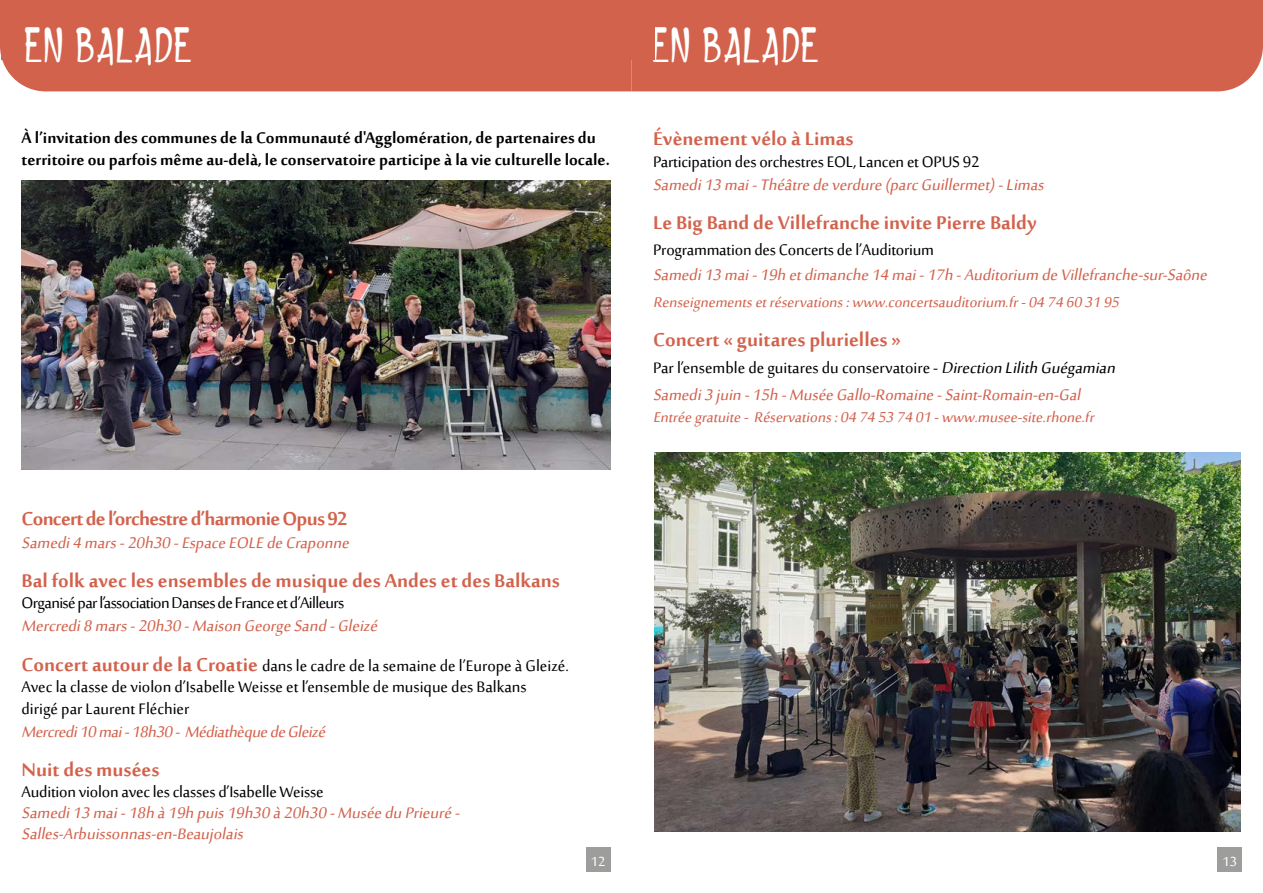
<style>
.page{position:relative;width:1263px;height:893px;background:#fff}
.page>*{position:absolute;margin:0;border:0;box-sizing:border-box;transform-origin:0 0}
.t1{font:49.5px "Alice Personal Use Only";letter-spacing:.03em;color:#fff}
.t2{font:700 25.5px "Sakkal Majalla";color:#d2624c}
.t3{font:700 25.5px "Sakkal Majalla";letter-spacing:-.03em;color:#d2624c}
.t4{font:italic 21px/26.7px "Sakkal Majalla";color:#d2624c}
.t5{font:21px/22.5px "Sakkal Majalla";letter-spacing:-.01em;color:#000}
.t6{font:700 21px/22.5px "Sakkal Majalla";color:#000}
.t7{font:21px "Sakkal Majalla";letter-spacing:-.03em;color:#000}
.t8{font:italic 19.5px "Sakkal Majalla";color:#d2624c}
.t9{font:18px "Sakkal Majalla";color:#fff}
.s1{font-weight:700;font-style:normal;font-size:25.5px}
.s2{font-style:normal;color:#000}
.s3{color:#000}
</style>
<div class="page">
<div style="left:586px;top:848px;width:24px;height:24px;background:#9d9d9c"></div>
<div style="left:1217px;top:848px;width:25px;height:24px;background:#9d9d9c"></div>
<img style="left:655px;top:452px;width:585px;height:380px">
<div style="left:631px;top:0;width:632px;height:91px;background:#d2624c"></div>
<div style="left:1px;top:0;width:653px;height:59px;background:#d2624c"></div>
<svg style="left:0;top:0;width:631px;height:91px"></svg>
<img style="left:22px;top:181px;width:588px;height:288px">
<h1 class="t1" style="left:26px;top:23px;width:168px">EN BALADE</h1>
<h1 class="t1" style="left:653px;top:23px;width:168px">EN BALADE</h1>
<p class="t6" style="left:22px;top:128px;width:590px">À l’invitation des communes de la Communauté d'Agglomération, de partenaires du territoire ou parfois même au-delà, le conservatoire participe à la vie culturelle locale.</p>
<p class="t3" style="left:22px;top:505px;width:327px">Concert de l’orchestre d’harmonie Opus 92</p>
<p class="t4" style="left:22px;top:531px;width:333px">Samedi4 mars-20h30 -EspaceEOLEdeCraponne</p>
<p class="t2" style="left:22px;top:567px;width:540px">Bal folk avec les ensembles de musique des Andes et des Balkans</p>
<p class="t7" style="left:22px;top:592px;width:324px">Organisé par l’association Danses de France et d’Ailleurs</p>
<p class="t4" style="left:22px;top:607px;width:549px;line-height:39.5px">Mercredi8 mars-20h30 -Maison GeorgeSand -Gleizé<br><span class="s1">Concert autour de la Croatie</span> <span class="s2">dans le cadre de la semaine de l’Europe à Gleizé.</span></p>
<p class="t5" style="left:22px;top:676px;width:507px">Avec la classe de violon d’Isabelle Weisse et l’ensemble de musique des Balkans dirigé par Laurent Fléchier</p>
<p class="t4" style="left:22px;top:719px;width:310px">Mercredi10mai-18h30-MédiathèquedeGleizé</p>
<p class="t2" style="left:22px;top:755px;width:139px">Nuit des musées</p>
<p class="t5" style="left:22px;top:782px;width:303px">Audition violon avec les classes d’Isabelle Weisse</p>
<p class="t4" style="left:22px;top:803px;width:444px;line-height:21px">Samedi13 mai-18h à19h puis19h30 à20h30 -Muséedu Prieuré-<br>Salles-Arbuissonnas-en-Beaujolais</p>
<p class="t2" style="left:653px;top:124px;width:202px">Évènement vélo à Limas</p>
<p class="t5" style="left:653px;top:152px;width:328px">Participation des orchestres EOL, Lancen et OPUS 92</p>
<p class="t4" style="left:653px;top:173px;width:397px">Samedi13 mai-Théâtredeverdure(parcGuillermet)-Limas</p>
<p class="t2" style="left:653px;top:209px;width:385px">Le Big Band de Villefranche invite Pierre Baldy</p>
<p class="t5" style="left:653px;top:239px;width:283px">Programmation des Concerts de l’Auditorium</p>
<p class="t4" style="left:653px;top:263px;width:560px">Samedi13 mai-19h etdimanche14 mai-17h -Auditorium deVillefranche-sur-Saône</p>
<p class="t8" style="left:653px;top:291px;width:472px">Renseignementsetréservations:www.concertsauditorium.fr-04 74 60 31 95</p>
<p class="t2" style="left:653px;top:326px;width:249px">Concert « guitares plurielles »</p>
<p class="t4" style="left:653px;top:356px;width:468px"><span class="s2">Par l’ensemble de guitares du conservatoire -</span> <span class="s3">Direction Lilith Guégamian<br></span>Samedi3 juin -15h -MuséeGallo-Romaine-Saint-Romain-en-Gal</p>
<p class="t8" style="left:653px;top:407px;width:447px">Entréegratuite- Réservations:04 74 53 74 01 -www.musee-site.rhone.fr</p>
<p class="t9" style="left:591px;top:851px;width:16px">12</p>
<p class="t9" style="left:1222px;top:851px;width:16px">13</p>
</div>
